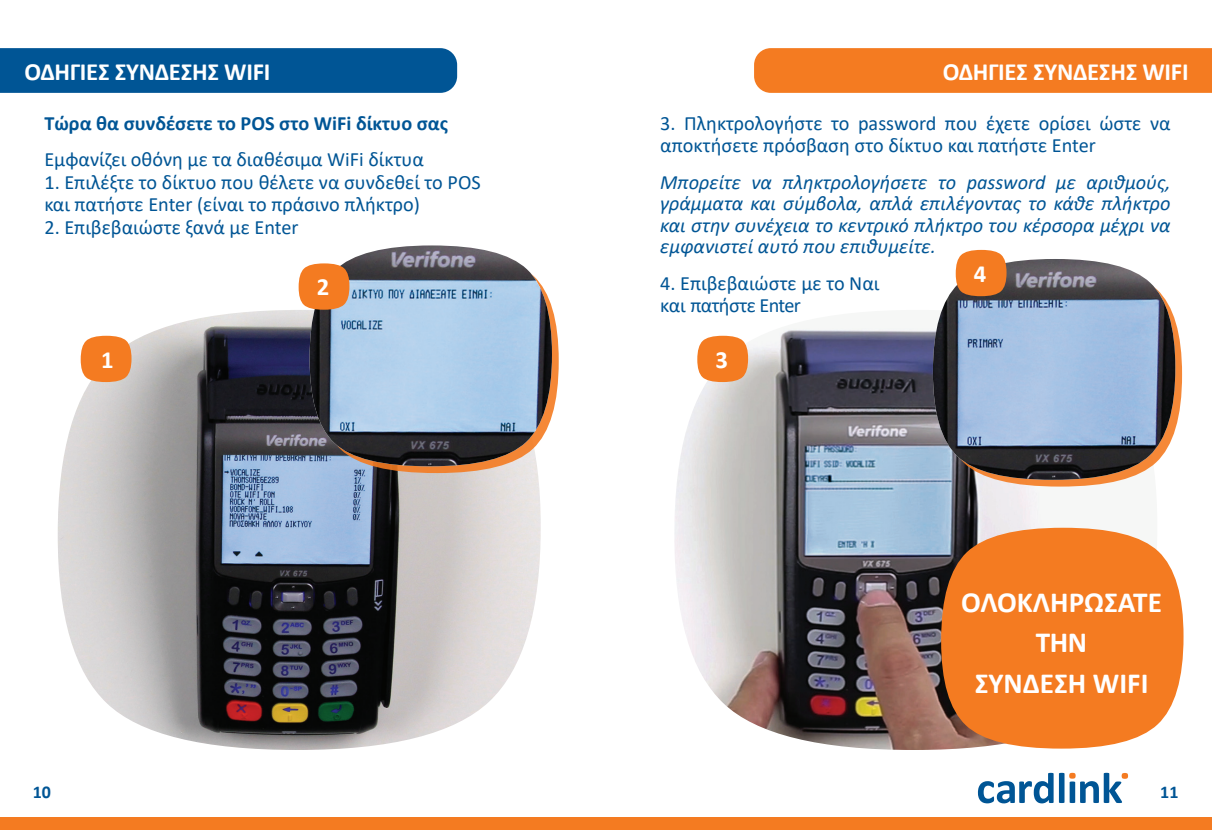
<style>
.page{position:relative;width:1212px;height:830px;background:#fff}
.page>*{position:absolute;margin:0;border:0;box-sizing:border-box;transform-origin:0 0}
.t1{font:700 29.25px/40.5px "Calibri";color:#fff;text-align:center}
.t2{font:700 24.75px "Calibri";letter-spacing:-.01em;color:#fff}
.t3{font:20.25px/21.4px "Calibri";color:#005595}
.t4{font:italic 20.25px/21.4px "Calibri";color:#005595;text-align:justify}
.t5{font:700 20.25px "Calibri";color:#005595}
.t6{font:700 18px "Calibri";color:#005595}
</style>
<div class="page">
<svg style="left:978px;top:772px;width:75px;height:31px"></svg>
<svg style="left:1059px;top:772px;width:69px;height:30px"></svg>
<div style="left:0;top:48px;width:457px;height:45px;background:#005595"></div>
<div style="left:754px;top:48px;width:458px;height:45px;background:#f47b21"></div>
<div style="left:0;top:817px;width:1212px;height:12px;background:#f47b21"></div>
<img style="left:58px;top:310px;width:483px;height:439px">
<svg style="left:81px;top:335px;width:50px;height:47px;background:#f38b3d"></svg>
<svg style="left:316px;top:308px;width:243px;height:165px"></svg>
<img style="left:310px;top:245px;width:242px;height:221px">
<img style="left:674px;top:328px;width:407px;height:421px">
<svg style="left:697px;top:335px;width:51px;height:47px;background:#f38d40"></svg>
<svg style="left:941px;top:527px;width:242px;height:221px;background:#ec8234"></svg>
<svg style="left:940px;top:320px;width:242px;height:166px"></svg>
<img style="left:933px;top:259px;width:242px;height:220px">
<svg style="left:956px;top:250px;width:50px;height:46px;background:#ea7f30"></svg>
<svg style="left:299px;top:263px;width:50px;height:46px;background:#ee8536"></svg>
<p class="t2" style="left:24px;top:54px;width:247px">ΟΔΗΓΙΕΣ ΣΥΝΔΕΣΗΣ WIFI</p>
<p class="t2" style="left:943px;top:54px;width:247px">ΟΔΗΓΙΕΣ ΣΥΝΔΕΣΗΣ WIFI</p>
<p class="t5" style="left:44px;top:109px;width:405px">Τώρα θα συνδέσετε το POS στο WiFi δίκτυο σας</p>
<p class="t3" style="left:44px;top:148px;width:381px">Εμφανίζει οθόνη με τα διαθέσιμα WiFi δίκτυα</p>
<p class="t3" style="left:44px;top:170px;width:438px;line-height:22.5px">1. Επιλέξτε το δίκτυο που θέλετε να συνδεθεί το POS και πατήστε Enter (είναι το πράσινο πλήκτρο)</p>
<p class="t3" style="left:44px;top:216px;width:256px">2. Επιβεβαιώστε ξανά με Enter</p>
<p class="t3" style="left:660px;top:112px;width:512px">3. Πληκτρολογήστε το password που έχετε ορίσει ώστε να αποκτήσετε πρόσβαση στο δίκτυο και πατήστε Enter</p>
<p class="t4" style="left:660px;top:170px;width:512px">Μπορείτε να πληκτρολογήσετε το password με αριθμούς, γράμματα και σύμβολα, απλά επιλέγοντας το κάθε πλήκτρο και στην συνέχεια το κεντρικό πλήκτρο του κέρσορα μέχρι να εμφανιστεί αυτό που επιθυμείτε.</p>
<p class="t3" style="left:660px;top:272px;width:221px">4. Επιβεβαιώστε με το Ναι και πατήστε Enter</p>
<p class="t2" style="left:974px;top:256px;width:14px">4</p>
<p class="t2" style="left:317px;top:269px;width:14px">2</p>
<p class="t2" style="left:101px;top:342px;width:14px">1</p>
<p class="t2" style="left:715px;top:342px;width:14px">3</p>
<h1 class="t1" style="left:961px;top:581px;width:202px">ΟΛΟΚΛΗΡΩΣΑΤΕ<br>ΤΗN<br>ΣΥΝΔΕΣΗ WIFI</h1>
<p class="t6" style="left:33px;top:779px;width:20px">10</p>
<p class="t6" style="left:1160px;top:779px;width:20px">11</p>
</div>
